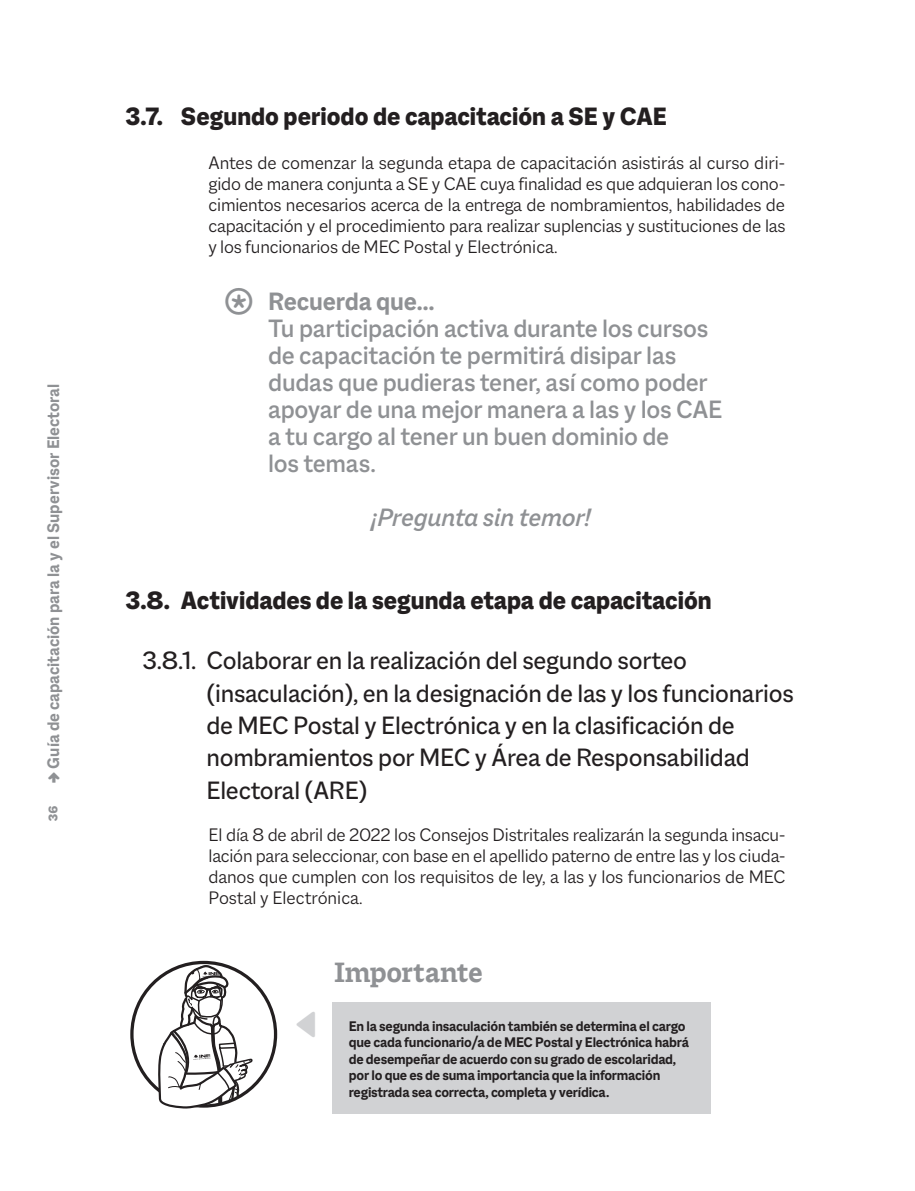
<style>
.page{position:relative;width:915px;height:1191px;background:#fff}
.page>*{position:absolute;margin:0;border:0;box-sizing:border-box;transform-origin:0 0}
.t1{font:45px "Omnes";color:#d1d2d4}
.t2{font:700 30px "Macklin Slab";letter-spacing:-.01em;color:#8f9194}
.t3{font:27px/32.4px "Macklin Sans";letter-spacing:-.01em;color:#231f20}
.t4{font:500 27px/27px "Macklin Sans";letter-spacing:-.01em;color:#8f9194}
.t5{font:800 27px "Macklin Sans";color:#231f20}
.t6{font:italic 500 27px "Macklin Sans";letter-spacing:-.01em;color:#8f9194}
.t7{font:300 19.5px/21px "Macklin Sans";letter-spacing:-.01em;color:#231f20;text-align:justify}
.t8{font:700 18px "Macklin Sans";color:#8f9194}
.t9{font:700 15px/16.5px "Macklin Sans";letter-spacing:-.015em;color:#231f20}
.s1{font-weight:800;font-size:13.5px}
.s2{font-family:"Omnes"}
.s3{font-family:"Omnes";font-weight:600;font-size:36px}
.s4{font-weight:700}
</style>
<div class="page">
<div style="left:331px;top:1002px;width:379px;height:112px;background:#d1d2d4"></div>
<svg style="left:130px;top:960px;width:147px;height:149px"></svg>
<p class="t8" style="left:43px;top:822px;width:440px;rotate:-90deg"><span class="s1">36</span> <span class="s2">•</span> Guía de capacitación para la y el Supervisor Electoral</p>
<h3 class="t5" style="left:125px;top:101px;width:542px">3.7. Segundo periodo de capacitación a SE y CAE</h3>
<p class="t7" style="left:208px;top:152px;width:578px">Antes de comenzar la segunda etapa de capacitación asistirás al curso diri&shy;gido de manera conjunta a SE y CAE cuya finalidad es que adquieran los cono&shy;cimientos necesarios acerca de la entrega de nombramientos, habilidades de capacitación y el procedimiento para realizar suplencias y sustituciones de las y los funcionarios de MEC Postal y Electrónica.</p>
<h3 class="t4" style="left:268px;top:287px;width:455px;text-indent:-43px"><span class="s3">*</span> <span class="s4">Recuerda que…<br></span>Tu participación activa durante los cursos de capacitación te permitirá disipar las dudas que pudieras tener, así como poder apoyar de una mejor manera a las y los CAE a tu cargo al tener un buen dominio de<br>los temas.</h3>
<h3 class="t6" style="left:371px;top:501px;width:221px">¡Pregunta sin temor!</h3>
<h3 class="t5" style="left:125px;top:584px;width:587px">3.8. Actividades de la segunda etapa de capacitación</h3>
<h3 class="t3" style="left:206px;top:644px;width:588px;text-indent:-64px">3.8.1. Colaborar en la realización del segundo sorteo (insaculación), en la designación de las y los funcionarios de MEC Postal y Electrónica y en la clasificación de nombramientos por MEC y Área de Responsabilidad Electoral (ARE)</h3>
<p class="t7" style="left:208px;top:824px;width:578px">El día 8 de abril de 2022 los Consejos Distritales realizarán la segunda insacu&shy;lación para seleccionar, con base en el apellido paterno de entre las y los ciuda&shy;danos que cumplen con los requisitos de ley, a las y los funcionarios de MEC Postal y Electrónica.</p>
<h1 class="t1" style="left:294px;top:993px;width:28px">•</h1>
<h2 class="t2" style="left:334px;top:954px;width:150px">Importante</h2>
<p class="t9" style="left:348px;top:1017px;width:341px">En la segunda insaculación también se determina el cargo que cada funcionario/a de MEC Postal y Electrónica habrá de desempeñar de acuerdo con su grado de escolaridad, por lo que es de suma importancia que la información registrada sea correcta, completa y verídica.</p>
</div>
